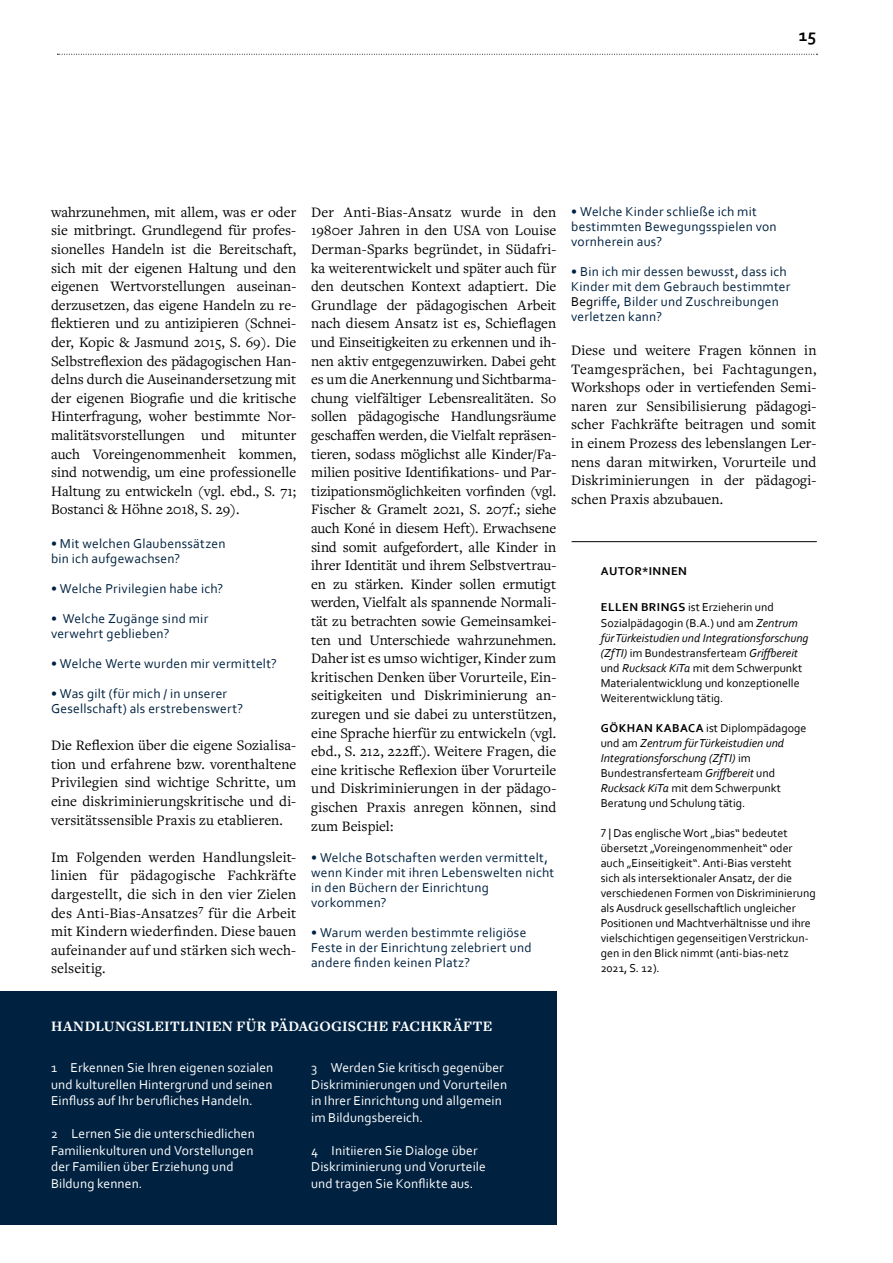
<style>
.page{position:relative;width:893px;height:1263px;background:#fff}
.page>*{position:absolute;margin:0;border:0;box-sizing:border-box;transform-origin:0 0}
.t1{font:700 18px "Corbel";color:#000}
.t2{font:15px/18.6px "Freight Text Pro";letter-spacing:.005em;color:#000;text-align:justify}
.t3{font:700 15px "Freight Text Pro";letter-spacing:.015em;color:#fff}
.t4{font:13.5px/15px "Corbel";letter-spacing:.015em;color:#002240}
.t5{font:13.5px/16.5px "Corbel";letter-spacing:.01em;color:#fff}
.t6{font:12px/15px "Corbel";color:#000}
.t7{font:700 12px "Corbel";letter-spacing:.04em;color:#000}
.s1{color:#000}
.s2{font-weight:700}
.s3{font-style:italic}
</style>
<div class="page">
<svg style="left:57px;top:54px;width:760px;height:1px"></svg>
<hr style="left:572px;top:541px;width:245px;height:1px;background:#000">
<div style="left:0;top:992px;width:556px;height:233px;background:#002240"></div>
<p class="t1" style="left:799px;top:24px;width:19px">15</p>
<p class="t2" style="left:51px;top:202px;width:247px">wahrzunehmen, mit allem, was er oder sie mitbringt. Grundlegend für profes&shy;sionelles Handeln ist die Bereitschaft, sich mit der eigenen Haltung und den eigenen Wertvorstellungen auseinan&shy;derzusetzen, das eigene Handeln zu re&shy;flektieren und zu antizipieren (Schnei&shy;der, Kopic &amp; Jasmund 2015, S. 69). Die Selbstreflexion des pädagogischen Han&shy;delns durch die Auseinandersetzung mit der eigenen Biografie und die kritische Hinterfragung, woher bestimmte Nor&shy;malitätsvorstellungen und mitunter auch Voreingenommenheit kommen, sind notwendig, um eine professionelle Haltung zu entwickeln (vgl. ebd., S. 71; Bostanci &amp; Höhne 2018, S. 29).</p>
<p class="t4" style="left:51px;top:536px;width:176px">• Mit welchen Glaubenssätzen bin ich aufgewachsen?</p>
<p class="t4" style="left:51px;top:581px;width:174px">• Welche Privilegien habe ich?</p>
<p class="t4" style="left:51px;top:611px;width:159px">• Welche Zugänge sind mir verwehrt geblieben?</p>
<p class="t4" style="left:51px;top:656px;width:227px">• Welche Werte wurden mir vermittelt?</p>
<p class="t4" style="left:51px;top:686px;width:194px">• Was gilt (für mich / in unserer<br>Gesellschaft) als erstrebenswert?</p>
<p class="t2" style="left:51px;top:735px;width:247px">Die Reflexion über die eigene Sozialisa&shy;tion und erfahrene bzw. vorenthaltene Privilegien sind wichtige Schritte, um eine diskriminierungskritische und di&shy;versitätssensible Praxis zu etablieren.</p>
<p class="t2" style="left:51px;top:847px;width:247px">Im Folgenden werden Handlungsleit&shy;linien für pädagogische Fachkräfte dargestellt, die sich in den vier Zielen des Anti-Bias-Ansatzes<sup>7</sup> für die Arbeit mit Kindern wiederfinden. Diese bauen aufeinander auf und stärken sich wech&shy;selseitig.</p>
<p class="t2" style="left:311px;top:202px;width:247px">Der Anti-Bias-Ansatz wurde in den 1980er Jahren in den USA von Louise Derman-Sparks begründet, in Südafri&shy;ka weiterentwickelt und später auch für den deutschen Kontext adaptiert. Die Grundlage der pädagogischen Arbeit nach diesem Ansatz ist es, Schieflagen und Einseitigkeiten zu erkennen und ih&shy;nen aktiv entgegenzuwirken. Dabei geht es um die Anerkennung und Sichtbarma&shy;chung vielfältiger Lebensrealitäten. So sollen pädagogische Handlungsräume geschaffen werden, die Vielfalt repräsen&shy;tieren, sodass möglichst alle Kinder/Fa&shy;milien positive Identifikations- und Par&shy;tizipationsmöglichkeiten vorfinden (vgl.<br>Fischer &amp; Gramelt 2021, S. 207f.; siehe auch Koné in diesem Heft). Erwachsene sind somit aufgefordert, alle Kinder in ihrer Identität und ihrem Selbstvertrau&shy;en zu stärken. Kinder sollen ermutigt werden, Vielfalt als spannende Normali&shy;tät zu betrachten sowie Gemeinsamkei&shy;ten und Unterschiede wahrzunehmen.<br>Daher ist es umso wichtiger, Kinder zum kritischen Denken über Vorurteile, Ein&shy;seitigkeiten und Diskriminierung an&shy;zuregen und sie dabei zu unterstützen, eine Sprache hierfür zu entwickeln (vgl. ebd., S. 212, 222ff.). Weitere Fragen, die eine kritische Reflexion über Vorurteile und Diskriminierungen in der pädago&shy;gischen Praxis anregen können, sind zum Beispiel:</p>
<p class="t4" style="left:311px;top:850px;width:245px">• Welche Botschaften werden vermittelt, wenn Kinder mit ihren Lebenswelten nicht in den Büchern der Einrichtung vorkommen?</p>
<p class="t4" style="left:311px;top:925px;width:222px">• Warum werden bestimmte religiöse<br>Feste in der Einrichtung zelebriert und andere finden keinen Platz?</p>
<p class="t4" style="left:571px;top:204px;width:207px">• Welche Kinder schließe ich mit bestimmten Bewegungsspielen von vornherein aus?</p>
<p class="t4" style="left:571px;top:264px;width:221px">• Bin ich mir dessen bewusst, dass ich<br>Kinder mit dem Gebrauch bestimmter<br><span class="s1">Begr</span>iffe, Bilder und Zuschreibungen verletzen kann?</p>
<p class="t2" style="left:571px;top:340px;width:247px">Diese und weitere Fragen können in Teamgesprächen, bei Fachtagungen, Workshops oder in vertiefenden Semi&shy;naren zur Sensibilisierung pädagogi&shy;scher Fachkräfte beitragen und somit in einem Prozess des lebenslangen Ler&shy;nens daran mitwirken, Vorurteile und Diskriminierungen in der pädagogi&shy;schen Praxis abzubauen.</p>
<p class="t7" style="left:601px;top:563px;width:88px">AUTOR*INNEN</p>
<p class="t6" style="left:601px;top:600px;width:209px"><span class="s2">ELLEN BRINGS</span> ist Erzieherin und Sozialpädagogin (B.A.) und am <span class="s3">Zentrum für Türkeistudien und Integrationsforschung (ZfTI)</span> im Bundestransferteam <span class="s3">Griffbereit </span>und <span class="s3">Rucksack KiTa</span> mit dem Schwerpunkt Materialentwicklung und konzeptionelle Weiterentwicklung tätig.</p>
<p class="t6" style="left:601px;top:720px;width:207px"><span class="s2">GÖKHAN KABACA</span> ist Diplompädagoge und am <span class="s3">Zentrum für Türkeistudien und Integrationsforschung (ZfTI)</span> im Bundestransferteam <span class="s3">Griffbereit</span> und <span class="s3">Rucksack KiTa</span> mit dem Schwerpunkt Beratung und Schulung tätig.</p>
<p class="t6" style="left:601px;top:825px;width:217px">7 | Das englische Wort „bias“ bedeutet übersetzt „Voreingenommenheit“ oder auch „Einseitigkeit“. Anti-Bias versteht<br>sich als intersektionaler Ansatz, der die verschiedenen Formen von Diskriminierung als Ausdruck gesellschaftlich ungleicher Positionen und Machtverhältnisse und ihre vielschichtigen gegenseitigen Verstrickun&shy;gen in den Blick nimmt (anti-bias-netz 2021, S. 12).</p>
<p class="t3" style="left:51px;top:1016px;width:443px">HANDLUNGSLEITLINIEN FÜR PÄDAGOGISCHE FACHKRÄFTE</p>
<p class="t5" style="left:51px;top:1059px;width:224px;text-align:justify">1 Erkennen Sie Ihren eigenen sozialen und kulturellen Hintergrund und seinen Einfluss auf Ihr berufliches Handeln.</p>
<p class="t5" style="left:51px;top:1125px;width:205px">2 Lernen Sie die unterschiedlichen<br>Familienkulturen und Vorstellungen der Familien über Erziehung und<br>Bildung kennen.</p>
<p class="t5" style="left:311px;top:1059px;width:198px">3 Werden Sie kritisch gegenüber<br>Diskriminierungen und Vorurteilen in Ihrer Einrichtung und allgemein im Bildungsbereich.</p>
<p class="t5" style="left:311px;top:1142px;width:176px">4 Initiieren Sie Dialoge über<br>Diskriminierung und Vorurteile und tragen Sie Konflikte aus.</p>
</div>
